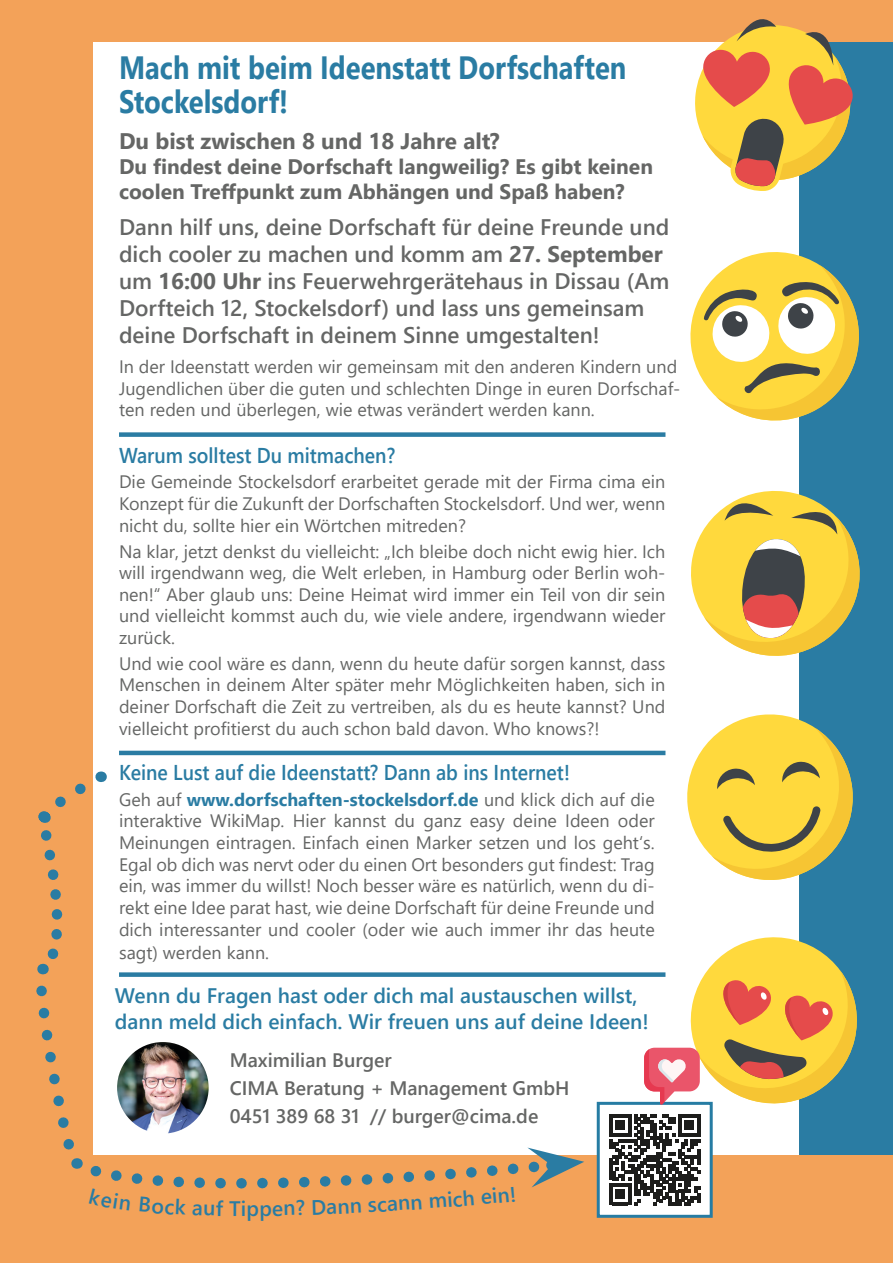
<style>
.page{position:relative;width:893px;height:1263px;background:#f3a259}
.page>*{position:absolute;margin:0;border:0;box-sizing:border-box;transform-origin:0 0}
.t1{font:700 32.25px "Segoe UI";color:#2a7ca3;scale:.85 1}
.t2{font:600 22.5px/27px "Segoe UI";color:#656665}
.t3{font:700 22.5px "Segoe UI";color:#656665}
.t4{font:600 21.45px "Segoe UI";color:#2a7ca3;scale:.91 1}
.t5{font:600 21px/25.2px "Segoe UI";color:#2a7ca3}
.t6{font:700 21px/25.2px "Segoe UI";color:#656665}
.t7{font:600 19.5px "Segoe UI";color:#656665}
.t8{font:18px/21.6px "Segoe UI";color:#656665;text-align:justify}
.s1{font-weight:700}
.s2{font-weight:700;color:#2a7ca3}
</style>
<div class="page">
<div style="left:729px;top:43px;width:164px;height:1112px;background:#2a7ca3"></div>
<div style="left:94px;top:43px;width:705px;height:1112px;background:#fff"></div>
<svg style="left:691px;top:491px;width:169px;height:165px"></svg>
<svg style="left:690px;top:252px;width:169px;height:169px"></svg>
<svg style="left:691px;top:19px;width:164px;height:172px"></svg>
<svg style="left:687px;top:714px;width:166px;height:166px"></svg>
<div style="left:119px;top:432px;width:546px;height:5px;background:#2a7ca3"></div>
<hr style="left:119px;top:751px;width:546px;height:4px;background:#2a7ca3">
<div style="left:119px;top:972px;width:546px;height:5px;background:#2a7ca3"></div>
<div style="left:598px;top:1103px;width:113px;height:113px;background:#fff"></div>
<div style="left:597px;top:1102px;width:116px;height:116px;border:3px solid #267ca3"></div>
<svg style="left:609px;top:937px;width:248px;height:268px"></svg>
<svg style="left:36px;top:771px;width:548px;height:418px"></svg>
<p class="t1" style="left:119px;top:37px;width:598px">Mach mit beim Ideenstatt Dorfschaften</p>
<p class="t1" style="left:119px;top:72px;width:201px">Stockelsdorf!</p>
<p class="t3" style="left:119px;top:120px;width:382px">Du bist zwischen 8 und 18 Jahre alt?</p>
<p class="t6" style="left:119px;top:152px;width:535px">Du findest deine Dorfschaft langweilig? Es gibt keinen coolen Treffpunkt zum Abhängen und Spaß haben?</p>
<p class="t2" style="left:119px;top:212px;width:552px">Dann hilf uns, deine Dorfschaft für deine Freunde und dich cooler zu machen und komm am <span class="s1">27. September </span>um <span class="s1">16:00 Uhr</span> ins Feuerwehrgerätehaus in Dissau (Am Dorfteich 12, Stockelsdorf) und lass uns gemeinsam deine Dorfschaft in deinem Sinne umgestalten!</p>
<p class="t8" style="left:119px;top:354px;width:563px;text-align:left">In der Ideenstatt werden wir gemeinsam mit den anderen Kindern und<br>Jugendlichen über die guten und schlechten Dinge in euren Dorfschaf&shy;ten reden und überlegen, wie etwas verändert werden kann.</p>
<p class="t4" style="left:119px;top:435px;width:305px">Warum solltest Du mitmachen?</p>
<p class="t8" style="left:119px;top:470px;width:548px">Die Gemeinde Stockelsdorf erarbeitet gerade mit der Firma cima ein Konzept für die Zukunft der Dorfschaften Stockelsdorf. Und wer, wenn nicht du, sollte hier ein Wörtchen mitreden?</p>
<p class="t8" style="left:119px;top:539px;width:548px">Na klar, jetzt denkst du vielleicht: „Ich bleibe doch nicht ewig hier. Ich will irgendwann weg, die Welt erleben, in Hamburg oder Berlin woh&shy;nen!“ Aber glaub uns: Deine Heimat wird immer ein Teil von dir sein und vielleicht kommst auch du, wie viele andere, irgendwann wieder zurück.</p>
<p class="t8" style="left:119px;top:651px;width:548px">Und wie cool wäre es dann, wenn du heute dafür sorgen kannst, dass Menschen in deinem Alter später mehr Möglichkeiten haben, sich in deiner Dorfschaft die Zeit zu vertreiben, als du es heute kannst? Und vielleicht profitierst du auch schon bald davon. Who knows?!</p>
<p class="t4" style="left:119px;top:752px;width:497px">Keine Lust auf die Ideenstatt? Dann ab ins Internet!</p>
<p class="t8" style="left:119px;top:787px;width:537px">Geh auf <span class="s2">www.dorfschaften-stockelsdorf.de</span> und klick dich auf die interaktive WikiMap. Hier kannst du ganz easy deine Ideen oder Meinungen eintragen. Einfach einen Marker setzen und los geht‘s.<br>Egal ob dich was nervt oder du einen Ort besonders gut findest: Trag ein, was immer du willst! Noch besser wäre es natürlich, wenn du di&shy;rekt eine Idee parat hast, wie deine Dorfschaft für deine Freunde und dich interessanter und cooler (oder wie auch immer ihr das heute</p>
<p class="t8" style="left:119px;top:940px;width:152px">sagt) werden kann.</p>
<p class="t5" style="left:115px;top:982px;width:536px">Wenn du Fragen hast oder dich mal austauschen willst, dann meld dich einfach. Wir freuen uns auf deine Ideen!</p>
<p class="t7" style="left:230px;top:1042px;width:164px">Maximilian Burger</p>
<p class="t7" style="left:230px;top:1069px;width:341px">CIMA Beratung + Management GmbH</p>
<p class="t7" style="left:230px;top:1097px;width:310px">0451 389 68 31 // burger@cima.de</p>
<p class="t5" style="left:229px;top:1194px;width:32px">Tip</p>
<p class="t5" style="left:337px;top:1192px;width:62px;rotate:-3deg">nn sca</p>
<p class="t5" style="left:397px;top:1189px;width:66px;rotate:-4deg">nn mic</p>
<p class="t5" style="left:461px;top:1184px;width:55px;rotate:-5deg">h ein!</p>
</div>
